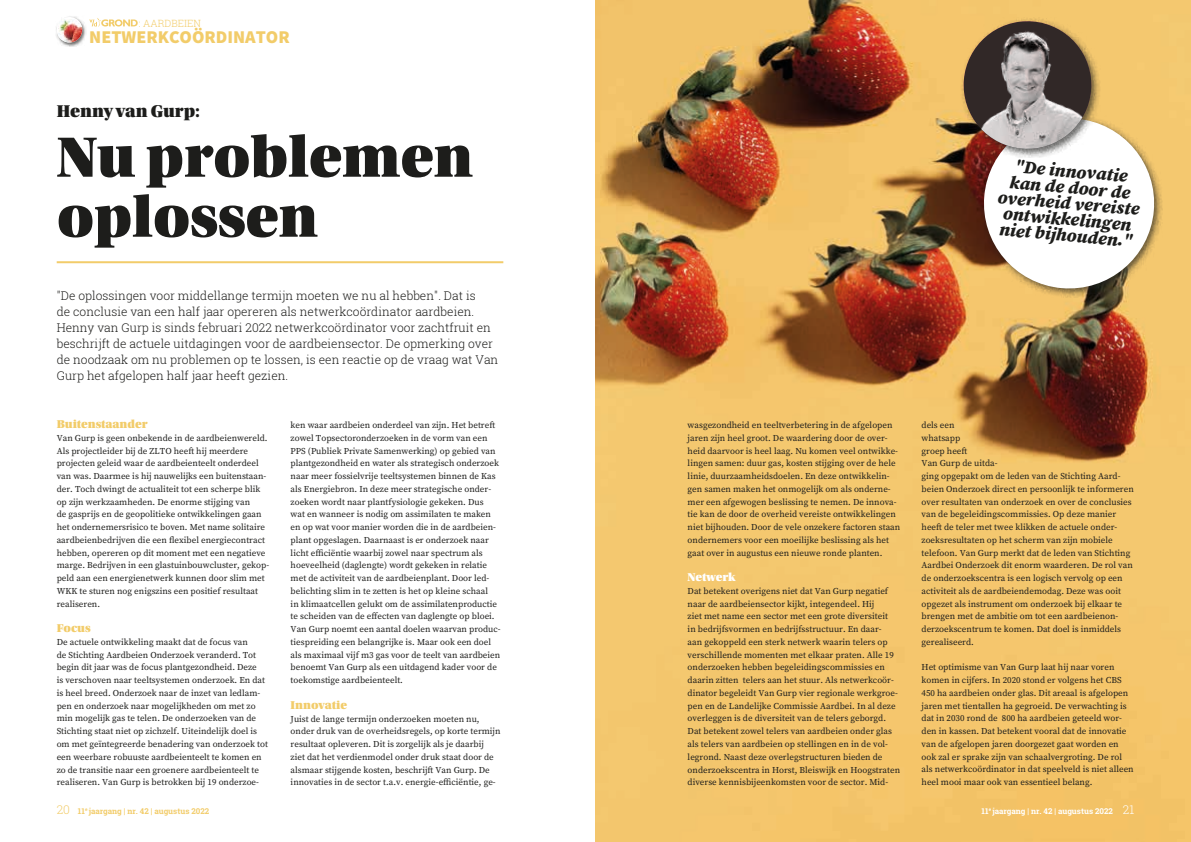
<style>
.page{position:relative;width:1191px;height:842px;background:#fff}
.page>*{position:absolute;margin:0;border:0;box-sizing:border-box;transform-origin:0 0}
.t1{font:60px/60px "Utopia Std Black Headline";color:#1d1d1b}
.t2{font:italic 18px/16px "Source Serif Variable";color:#1d1d1b;text-align:center}
.t3{font:18px "Source Sans Variable";color:#f2cc6a}
.t4{font:18px "Utopia Std Black Headline";color:#1d1d1b}
.t5{font:300 12px/16px "Roboto Slab";color:#1d1d1b}
.t6{font:12px "Utopia Std Black Headline";color:#f2cc6a}
.t7{font:12px "Utopia Std Black Headline";color:#fff}
.t8{font:300 12px "Roboto Slab";color:#fff}
.t9{font:300 10px "Roboto Slab";color:#f2cc6a}
.t10{font:9px/12.8px "Source Serif Variable";color:#1d1d1b}
.t11{font:700 8px "Roboto Slab";color:#f2cc6a}
.t12{font:700 8px "Roboto Slab";color:#fff}
.s1{font-weight:300;font-size:12px}
</style>
<div class="page">
<img style="left:595px;top:0;width:596px;height:842px">
<hr style="left:57px;top:261px;width:446px;height:2px;background:#f2cc6a">
<div style="left:980px;top:115px;width:183px;height:182px;background:#1d1d1b;opacity:.65"></div>
<svg style="left:959px;top:17px;width:198px;height:275px"></svg>
<img style="left:960px;top:21px;width:135px;height:132px">
<svg style="left:963px;top:21px;width:128px;height:128px;background:#716968"></svg>
<svg style="left:89px;top:18px;width:49px;height:9px"></svg>
<div style="left:55px;top:15px;width:32px;height:32px;background:#1d1d1b;opacity:.65"></div>
<div style="left:57px;top:17px;width:25px;height:26px;background:#fff;border-radius:50%"></div>
<img style="left:58px;top:19px;width:24px;height:24px">
<p class="t9" style="left:139px;top:16px;width:63px">: AARDBEIEN</p>
<h2 class="t3" style="left:89px;top:26px;width:202px">NETWERKCOÖRDINATOR</h2>
<h2 class="t4" style="left:57px;top:101px;width:145px">Henny van Gurp:</h2>
<h1 class="t1" style="left:57px;top:128px;width:418px">Nu problemen oplossen</h1>
<p class="t5" style="left:57px;top:288px;width:443px">"De oplossingen voor middellange termijn moeten we nu al hebben". Dat is<br>de conclusie van een half jaar opereren als netwerkcoördinator aardbeien.<br>Henny van Gurp is sinds februari 2022 netwerkcoördinator voor zachtfruit en beschrijft de actuele uitdagingen voor de aardbeiensector. De opmerking over de noodzaak om nu problemen op te lossen, is een reactie op de vraag wat Van Gurp het afgelopen half jaar heeft gezien.</p>
<h3 class="t6" style="left:57px;top:418px;width:92px">Buitenstaander</h3>
<p class="t10" style="left:57px;top:431px;width:214px">Van Gurp is geen onbekende in de aardbeienwereld.<br>Als projectleider bij de ZLTO heeft hij meerdere projecten geleid waar de aardbeienteelt onderdeel van was. Daarmee is hij nauwelijks een buitenstaan&shy;der. Toch dwingt de actualiteit tot een scherpe blik op zijn werkzaamheden. De enorme stijging van<br>de gasprijs en de geopolitieke ontwikkelingen gaan het ondernemersrisico te boven. Met name solitaire aardbeienbedrijven die een flexibel energiecontract hebben, opereren op dit moment met een negatieve marge. Bedrijven in een glastuinbouwcluster, gekop&shy;peld aan een energienetwerk kunnen door slim met WKK te sturen nog enigszins een positief resultaat realiseren.</p>
<h3 class="t6" style="left:57px;top:622px;width:35px">Focus</h3>
<p class="t10" style="left:57px;top:635px;width:213px">De actuele ontwikkeling maakt dat de focus van<br>de Stichting Aardbeien Onderzoek veranderd. Tot begin dit jaar was de focus plantgezondheid. Deze<br>is verschoven naar teeltsystemen onderzoek. En dat is heel breed. Onderzoek naar de inzet van ledlam&shy;pen en onderzoek naar mogelijkheden om met zo min mogelijk gas te telen. De onderzoeken van de Stichting staat niet op zichzelf. Uiteindelijk doel is om met geïntegreerde benadering van onderzoek tot een weerbare robuuste aardbeienteelt te komen en zo de transitie naar een groenere aardbeienteelt te realiseren. Van Gurp is betrokken bij 19 onderzoe-</p>
<p class="t10" style="left:291px;top:419px;width:212px">ken waar aardbeien onderdeel van zijn. Het betreft zowel Topsectoronderzoeken in de vorm van een PPS (Publiek Private Samenwerking) op gebied van plantgezondheid en water als strategisch onderzoek naar meer fossielvrije teeltsystemen binnen de Kas als Energiebron. In deze meer strategische onder&shy;zoeken wordt naar plantfysiologie gekeken. Dus<br>wat en wanneer is nodig om assimilaten te maken en op wat voor manier worden die in de aardbeien&shy;plant opgeslagen. Daarnaast is er onderzoek naar licht efficiëntie waarbij zowel naar spectrum als hoeveelheid (daglengte) wordt gekeken in relatie met de activiteit van de aardbeienplant. Door led&shy;belichting slim in te zetten is het op kleine schaal<br>in klimaatcellen gelukt om de assimilatenproductie te scheiden van de effecten van daglengte op bloei.<br>Van Gurp noemt een aantal doelen waarvan produc&shy;tiespreiding een belangrijke is. Maar ook een doel als maximaal vijf m3 gas voor de teelt van aardbeien benoemt Van Gurp als een uitdagend kader voor de toekomstige aardbeienteelt.</p>
<h3 class="t6" style="left:291px;top:698px;width:58px">Innovatie</h3>
<p class="t10" style="left:291px;top:712px;width:211px">Juist de lange termijn onderzoeken moeten nu, onder druk van de overheidsregels, op korte termijn resultaat opleveren. Dit is zorgelijk als je daarbij<br>ziet dat het verdienmodel onder druk staat door de alsmaar stijgende kosten, beschrijft Van Gurp. De innovaties in de sector t.a.v. energie-efficiëntie, ge-</p>
<h2 class="t2" style="left:1001px;top:157px;width:144px;rotate:5deg">"De innovatie kan de door de overheid vereiste ontwikkelingen niet bijhouden."</h2>
<p class="t10" style="left:687px;top:419px;width:214px">wasgezondheid en teeltverbetering in de afgelopen jaren zijn heel groot. De waardering door de over&shy;heid daarvoor is heel laag. Nu komen veel ontwikke&shy;lingen samen: duur gas, kosten stijging over de hele linie, duurzaamheidsdoelen. En deze ontwikkelin&shy;gen samen maken het onmogelijk om als onderne&shy;mer een afgewogen beslissing te nemen. De innova&shy;tie kan de door de overheid vereiste ontwikkelingen niet bijhouden. Door de vele onzekere factoren staan ondernemers voor een moeilijke beslissing als het gaat over in augustus een nieuwe ronde planten.</p>
<h3 class="t7" style="left:687px;top:571px;width:50px">Netwerk</h3>
<p class="t10" style="left:687px;top:584px;width:214px">Dat betekent overigens niet dat Van Gurp negatief naar de aardbeiensector kijkt, integendeel. Hij<br>ziet met name een sector met een grote diversiteit<br>in bedrijfsvormen en bedrijfsstructuur. En daar-<br>aan gekoppeld een sterk netwerk waarin telers op verschillende momenten met elkaar praten. Alle 19 onderzoeken hebben begeleidingscommissies en daarin zitten telers aan het stuur. Als netwerkcoör&shy;dinator begeleidt Van Gurp vier regionale werkgroe&shy;pen en de Landelijke Commissie Aardbei. In al deze overleggen is de diversiteit van de telers geborgd.<br>Dat betekent zowel telers van aardbeien onder glas als telers van aardbeien op stellingen en in de vol&shy;legrond. Naast deze overlegstructuren bieden de onderzoekscentra in Horst, Bleiswijk en Hoogstraten diverse kennisbijeenkomsten voor de sector. Mid-</p>
<p class="t10" style="left:921px;top:419px;width:214px">dels een<br>whatsapp<br>groep heeft<br>Van Gurp de uitda-<br>ging opgepakt om de leden van de Stichting Aard&shy;beien Onderzoek direct en persoonlijk te informeren over resultaten van onderzoek en over de conclusies van de begeleidingscommissies. Op deze manier heeft de teler met twee klikken de actuele onder&shy;zoeksresultaten op het scherm van zijn mobiele telefoon. Van Gurp merkt dat de leden van Stichting Aardbei Onderzoek dit enorm waarderen. De rol van de onderzoekscentra is een logisch vervolg op een activiteit als de aardbeiendemodag. Deze was ooit opgezet als instrument om onderzoek bij elkaar te brengen met de ambitie om tot een aardbeienon&shy;derzoekscentrum te komen. Dat doel is inmiddels gerealiseerd.</p>
<p class="t10" style="left:921px;top:661px;width:214px">Het optimisme van Van Gurp laat hij naar voren komen in cijfers. In 2020 stond er volgens het CBS 450 ha aardbeien onder glas. Dit areaal is afgelopen jaren met tientallen ha gegroeid. De verwachting is dat in 2030 rond de 800 ha aardbeien geteeld wor&shy;den in kassen. Dat betekent vooral dat de innovatie van de afgelopen jaren doorgezet gaat worden en ook zal er sprake zijn van schaalvergroting. De rol als netwerkcoördinator in dat speelveld is niet alleen heel mooi maar ook van essentieel belang.</p>
<p class="t11" style="left:57px;top:805px;width:154px"><span class="s1">20</span> 11<sup>e</sup> jaargang | nr. 42 | augustus 2022</p>
<p class="t12" style="left:981px;top:805px;width:133px">11<sup>e</sup> jaargang | nr. 42 | augustus 2022</p>
<h3 class="t8" style="left:1122px;top:801px;width:13px">21</h3>
</div>
